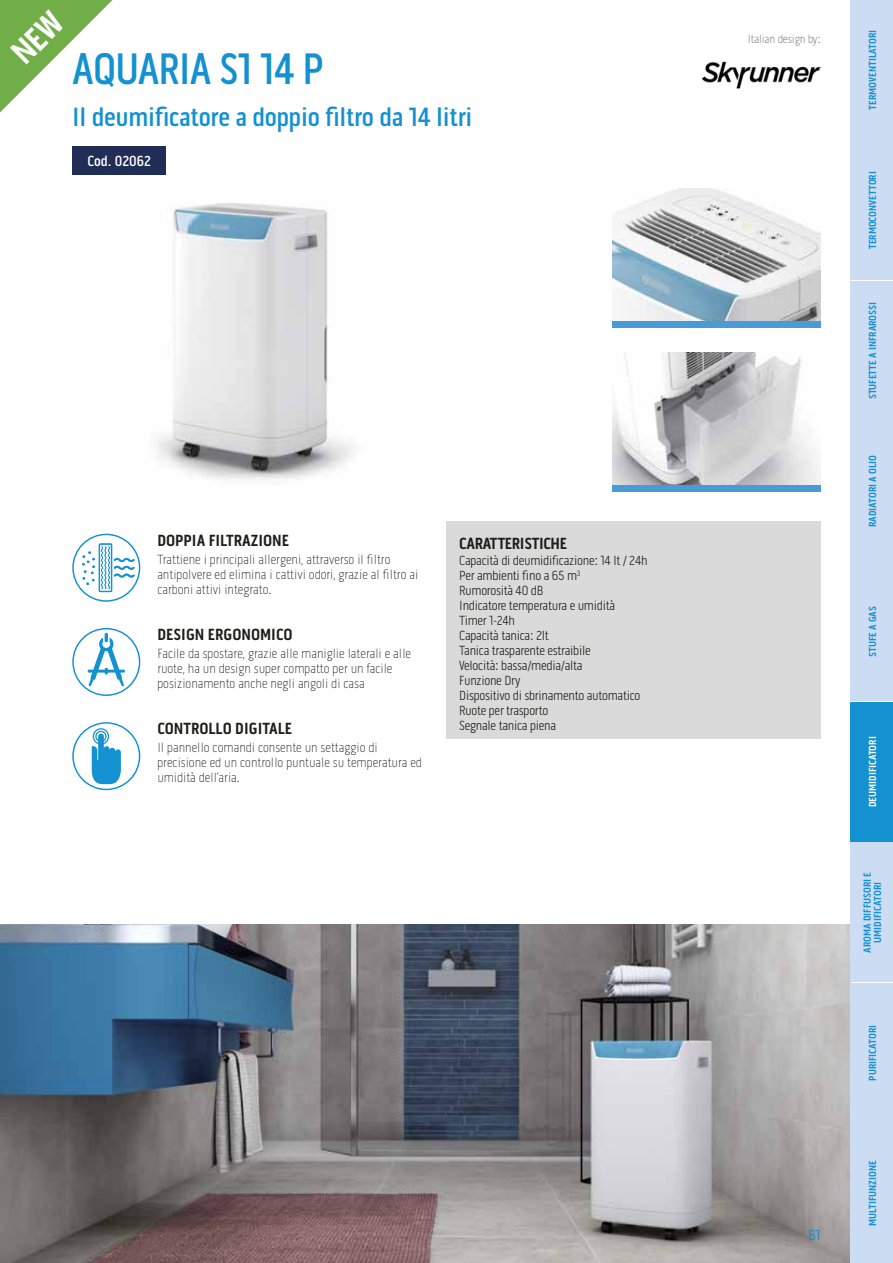
<style>
.page{position:relative;width:893px;height:1263px;background:#fff}
.page>*{position:absolute;margin:0;border:0;box-sizing:border-box;transform-origin:0 0}
.t1{font:500 45px "Pill Gothic 300 mg";letter-spacing:-.02em;color:#1391d1;scale:.95 1}
.t2{font:500 27px "Pill Gothic 300 mg";letter-spacing:-.01em;color:#1391d1}
.t3{font:700 16.5px "Pill Gothic 300 mg";color:#1d1d1b}
.t4{font:700 16.5px "Pill Gothic 300 mg";letter-spacing:-.02em;color:#1d1d1b}
.t5{font:500 15px "Pill Gothic 300 mg";color:#fff}
.t6{font:15px "Pill Gothic 300 mg";color:#1391d1}
.t7{font:100 13.5px/15px "Pill Gothic 300 mg";color:#1d1d1b}
.t8{font:300 13.5px/15px "Pill Gothic 300 mg";letter-spacing:-.02em;color:#1d1d1b}
.t9{font:100 12px "Pill Gothic 300 mg";letter-spacing:-.01em;color:#646363}
.t10{font:700 10.5px/10.5px "Pill Gothic 300 mg";color:#1391d1;text-align:center}
.t11{font:700 10.5px "Pill Gothic 300 mg";color:#fff}
</style>
<div class="page">
<svg style="left:82px;top:543px;width:53px;height:49px"></svg>
<div style="left:72px;top:534px;width:68px;height:68px;border:1px solid #1391d1;border-radius:50%"></div>
<div style="left:72px;top:628px;width:68px;height:68px;border:1px solid #1391d1;border-radius:50%"></div>
<svg style="left:88px;top:633px;width:37px;height:53px"></svg>
<div style="left:72px;top:722px;width:68px;height:68px;border:1px solid #1391d1;border-radius:50%"></div>
<svg style="left:92px;top:728px;width:29px;height:56px"></svg>
<div style="left:446px;top:521px;width:375px;height:218px;background:#dadada"></div>
<img style="left:702px;top:61px;width:119px;height:28px">
<img style="left:158px;top:203px;width:195px;height:277px">
<img style="left:612px;top:189px;width:209px;height:132px">
<div style="left:612px;top:321px;width:209px;height:7px;background:#499bd8"></div>
<img style="left:612px;top:353px;width:209px;height:132px">
<div style="left:612px;top:485px;width:209px;height:7px;background:#499bd8"></div>
<div style="left:72px;top:146px;width:94px;height:28px;background:#212d57"></div>
<img style="left:0;top:925px;width:851px;height:338px">
<div style="left:851px;top:0;width:42px;height:140px;background:#ccddf3"></div>
<div style="left:851px;top:562px;width:42px;height:139px;background:#ccddf3"></div>
<div style="left:851px;top:281px;width:42px;height:139px;background:#ccddf3"></div>
<div style="left:851px;top:842px;width:42px;height:140px;background:#ccddf3"></div>
<div style="left:851px;top:140px;width:42px;height:140px;background:#ccddf3"></div>
<div style="left:851px;top:421px;width:42px;height:140px;background:#ccddf3"></div>
<div style="left:851px;top:983px;width:42px;height:139px;background:#ccddf3"></div>
<div style="left:851px;top:1123px;width:42px;height:140px;background:#ccddf3"></div>
<div style="left:851px;top:702px;width:42px;height:140px;background:#1391d1"></div>
<svg style="left:0;top:0;width:112px;height:112px"></svg>
<h1 class="t1" style="left:72px;top:43px;width:266px">AQUARIA S1 14 P</h1>
<h2 class="t2" style="left:72px;top:101px;width:402px">Il deumificatore a doppio filtro da 14 litri</h2>
<p class="t5" style="left:87px;top:152px;width:65px">Cod. 02062</p>
<p class="t3" style="left:157px;top:530px;width:133px">DOPPIA FILTRAZIONE</p>
<p class="t7" style="left:157px;top:552px;width:262px">Trattiene i principali allergeni, attraverso il filtro antipolvere ed elimina i cattivi odori, grazie al filtro ai carboni attivi integrato.</p>
<p class="t3" style="left:157px;top:625px;width:137px">DESIGN ERGONOMICO</p>
<p class="t7" style="left:157px;top:646px;width:255px">Facile da spostare, grazie alle maniglie laterali e alle ruote, ha un design super compatto per un facile posizionamento anche negli angoli di casa</p>
<p class="t3" style="left:157px;top:719px;width:136px">CONTROLLO DIGITALE</p>
<p class="t7" style="left:157px;top:740px;width:266px">Il pannello comandi consente un settaggio di precisione ed un controllo puntuale su temperatura ed umidità dell’aria.</p>
<p class="t4" style="left:459px;top:533px;width:109px">CARATTERISTICHE</p>
<p class="t8" style="left:459px;top:553px;width:190px">Capacità di deumidificazione: 14 lt / 24h<br>Per ambienti fino a 65 m<sup>3<br></sup>Rumorosità 40 dB<br>Indicatore temperatura e umidità<br>Timer 1-24h<br>Capacità tanica: 2lt<br>Tanica trasparente estraibile<br>Velocità: bassa/media/alta<br>Funzione Dry<br>Dispositivo di sbrinamento automatico<br>Ruote per trasporto<br>Segnale tanica piena</p>
<p class="t9" style="left:748px;top:32px;width:74px">Italian design by:</p>
<p class="t6" style="left:808px;top:1226px;width:14px">61</p>
<p class="t10" style="left:867px;top:110px;width:81px;rotate:-90deg">TERMOVENTILATORI</p>
<p class="t10" style="left:867px;top:249px;width:80px;rotate:-90deg">TERMOCONVETTORI</p>
<p class="t10" style="left:867px;top:399px;width:99px;rotate:-90deg">STUFETTE A INFRAROSSI</p>
<p class="t10" style="left:867px;top:527px;width:74px;rotate:-90deg">RADIATORI A OLIO</p>
<p class="t10" style="left:867px;top:657px;width:52px;rotate:-90deg">STUFE A GAS</p>
<p class="t11" style="left:866px;top:807px;width:72px;rotate:-90deg">DEUMIDIFICATORI</p>
<p class="t10" style="left:862px;top:953px;width:82px;rotate:-90deg">AROMA DIFFUSORI E<br>UMIDIFICATORI</p>
<p class="t10" style="left:867px;top:1080px;width:57px;rotate:-90deg">PURIFICATORI</p>
<p class="t10" style="left:867px;top:1226px;width:67px;rotate:-90deg">MULTIFUNZIONE</p>
</div>
